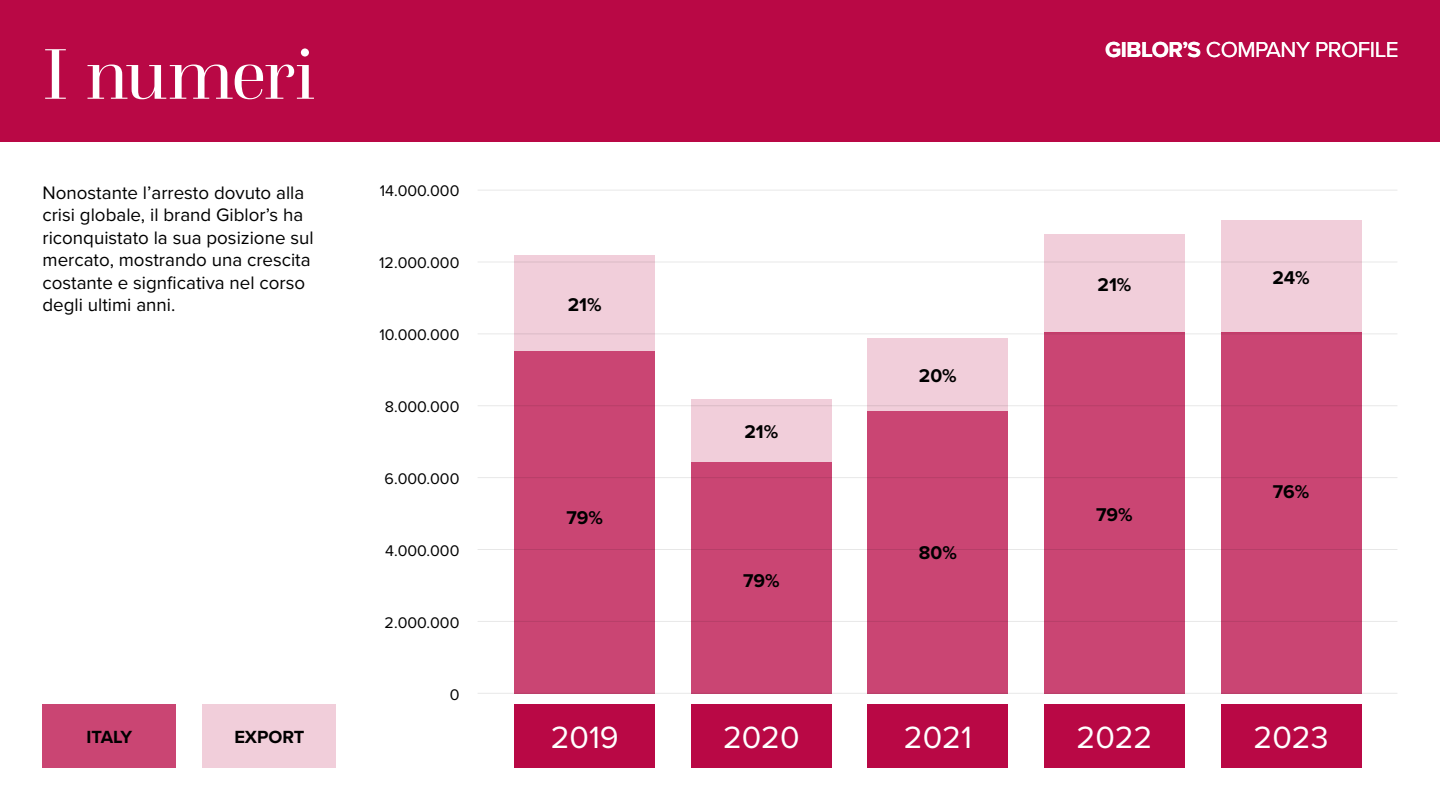
<style>
.page{position:relative;width:1440px;height:810px;background:#fff}
.page>*{position:absolute;margin:0;border:0;box-sizing:border-box;transform-origin:0 0}
.t1{font:75px "Questa Grande";letter-spacing:-.025em;color:#fff}
.t2{font:31.95px "Proxima Nova";color:#fff}
.t3{font:22.5px "Proxima Nova";letter-spacing:-.02em;color:#fff}
.t4{font:700 19.12px "Proxima Nova";color:#000}
.t5{font:18.75px/22.5px "Proxima Nova";color:#000}
.t6{font:700 18.23px "Proxima Nova";color:#000}
.t7{font:15.98px "Proxima Nova";color:#000}
.s1{font-weight:700}
</style>
<div class="page">
<div style="left:0;top:0;width:1440px;height:141px;background:#b90845"></div>
<div style="left:515px;top:351px;width:140px;height:342px;background:#ca4573"></div>
<div style="left:691px;top:462px;width:141px;height:231px;background:#ca4573"></div>
<div style="left:868px;top:411px;width:140px;height:283px;background:#ca4573"></div>
<div style="left:1044px;top:332px;width:141px;height:362px;background:#ca4573"></div>
<div style="left:1221px;top:332px;width:140px;height:362px;background:#ca4573"></div>
<div style="left:515px;top:256px;width:140px;height:95px;background:#f1ceda"></div>
<div style="left:691px;top:399px;width:141px;height:63px;background:#f1ceda"></div>
<div style="left:868px;top:338px;width:140px;height:73px;background:#f1ceda"></div>
<div style="left:1044px;top:234px;width:141px;height:98px;background:#f1ceda"></div>
<div style="left:1221px;top:220px;width:140px;height:112px;background:#f1ceda"></div>
<div style="left:691px;top:704px;width:141px;height:63px;background:#b90845"></div>
<div style="left:515px;top:704px;width:140px;height:63px;background:#b90845"></div>
<div style="left:868px;top:704px;width:140px;height:63px;background:#b90845"></div>
<div style="left:1044px;top:704px;width:141px;height:63px;background:#b90845"></div>
<div style="left:1221px;top:704px;width:140px;height:63px;background:#b90845"></div>
<hr style="left:478px;top:693px;width:919px;height:1px;background:#000">
<hr style="left:478px;top:621px;width:919px;height:1px;background:#000">
<hr style="left:478px;top:549px;width:919px;height:1px;background:#000">
<hr style="left:478px;top:477px;width:919px;height:1px;background:#000">
<hr style="left:478px;top:405px;width:919px;height:1px;background:#000">
<hr style="left:478px;top:334px;width:919px;height:1px;background:#000">
<hr style="left:478px;top:262px;width:919px;height:1px;background:#000">
<hr style="left:478px;top:190px;width:919px;height:1px;background:#000">
<div style="left:43px;top:704px;width:133px;height:63px;background:#ca4573"></div>
<div style="left:203px;top:704px;width:133px;height:63px;background:#f1ceda"></div>
<h1 class="t1" style="left:43px;top:29px;width:274px">I numeri</h1>
<p class="t5" style="left:43px;top:182px;width:273px">Nonostante l’arresto dovuto alla crisi globale, il brand Giblor’s ha riconquistato la sua posizione sul mercato, mostrando una crescita costante e signficativa nel corso degli ultimi anni.</p>
<p class="t6" style="left:86px;top:724px;width:47px">ITALY</p>
<p class="t6" style="left:234px;top:724px;width:72px">EXPORT</p>
<p class="t7" style="left:380px;top:182px;width:81px">14.000.000</p>
<p class="t7" style="left:379px;top:253px;width:82px">12.000.000</p>
<p class="t7" style="left:379px;top:325px;width:82px">10.000.000</p>
<p class="t7" style="left:385px;top:397px;width:76px">8.000.000</p>
<p class="t7" style="left:385px;top:469px;width:76px">6.000.000</p>
<p class="t7" style="left:385px;top:541px;width:76px">4.000.000</p>
<p class="t7" style="left:385px;top:613px;width:76px">2.000.000</p>
<p class="t7" style="left:450px;top:685px;width:11px">0</p>
<p class="t3" style="left:1105px;top:36px;width:295px"><span class="s1">GIBLOR’S</span> COMPANY PROFILE</p>
<p class="t4" style="left:568px;top:290px;width:35px">21%</p>
<p class="t4" style="left:566px;top:504px;width:38px">79%</p>
<p class="t4" style="left:744px;top:417px;width:35px">21%</p>
<p class="t4" style="left:743px;top:566px;width:38px">79%</p>
<p class="t4" style="left:919px;top:361px;width:39px">20%</p>
<p class="t4" style="left:919px;top:539px;width:39px">80%</p>
<p class="t4" style="left:1098px;top:270px;width:35px">21%</p>
<p class="t4" style="left:1096px;top:501px;width:38px">79%</p>
<p class="t4" style="left:1272px;top:263px;width:39px">24%</p>
<p class="t4" style="left:1273px;top:477px;width:38px">76%</p>
<h2 class="t2" style="left:551px;top:718px;width:69px">2019</h2>
<h2 class="t2" style="left:723px;top:718px;width:78px">2020</h2>
<h2 class="t2" style="left:904px;top:718px;width:69px">2021</h2>
<h2 class="t2" style="left:1077px;top:718px;width:77px">2022</h2>
<h2 class="t2" style="left:1254px;top:718px;width:76px">2023</h2>
</div>
